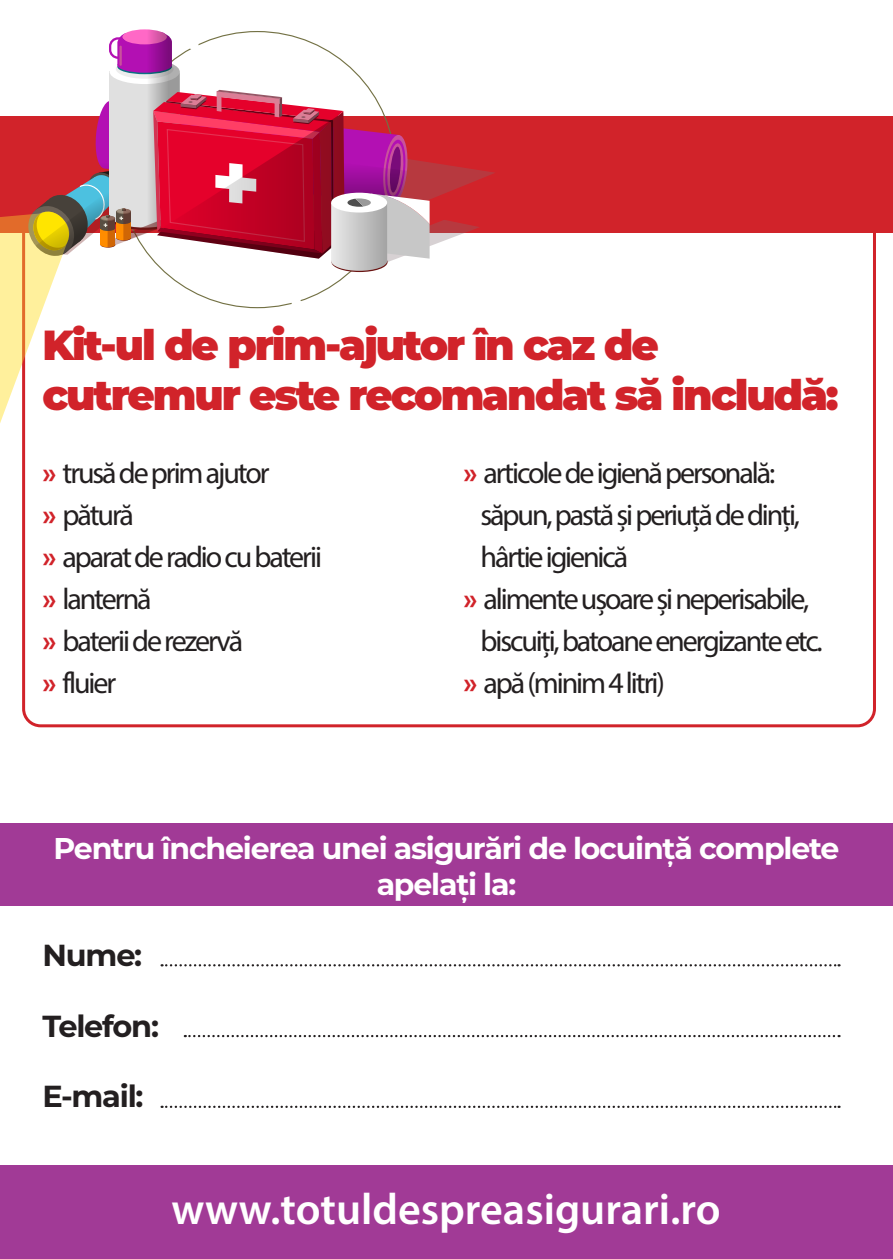
<style>
.page{position:relative;width:893px;height:1259px;background:#fff}
.page>*{position:absolute;margin:0;border:0;box-sizing:border-box;transform-origin:0 0}
.t1{font:600 44.1px "Myriad Pro";color:#fff}
.t2{font:900 42px "Montserrat";letter-spacing:-.05em;color:#d1232a}
.t3{font:700 30.3px "Montserrat";letter-spacing:-.04em;color:#231f20}
.t4{font:30px/42px "Myriad Pro";letter-spacing:-.07em;color:#231f20}
.t5{font:700 30px/36px "Montserrat";letter-spacing:-.04em;color:#fff;text-align:center}
.s1{font-weight:700;color:#d1232a}
</style>
<div class="page">
<div style="left:0;top:823px;width:893px;height:83px;background:#a13a96"></div>
<div style="left:0;top:1165px;width:893px;height:94px;background:#a13a96"></div>
<div style="left:0;top:117px;width:893px;height:116px;background:#d1232a"></div>
<svg style="left:0;top:29px;width:496px;height:397px"></svg>
<div style="left:291px;top:297px;width:10px;height:10px;background:#fff;border-radius:50%"></div>
<div style="left:189px;top:41px;width:10px;height:9px;background:#fff;border-radius:50%"></div>
<svg style="left:162px;top:964px;width:677px;height:2px"></svg>
<svg style="left:162px;top:1105px;width:677px;height:3px"></svg>
<svg style="left:185px;top:1035px;width:654px;height:2px"></svg>
<p class="t2" style="left:43px;top:313px;width:618px">Kit-ul de prim-ajutor în caz de</p>
<p class="t2" style="left:43px;top:364px;width:798px">cutremur este recomandat să includă:</p>
<p class="t4" style="left:43px;top:451px;width:229px"><span class="s1">»</span> trusă de prim ajutor</p>
<p class="t4" style="left:43px;top:493px;width:93px"><span class="s1">»</span> pătură</p>
<p class="t4" style="left:43px;top:535px;width:281px"><span class="s1">»</span> aparat de radio cu baterii</p>
<p class="t4" style="left:43px;top:577px;width:111px"><span class="s1">»</span> lanternă</p>
<p class="t4" style="left:43px;top:619px;width:202px"><span class="s1">»</span> baterii de rezervă</p>
<p class="t4" style="left:43px;top:662px;width:75px"><span class="s1">»</span> fluier</p>
<p class="t4" style="left:463px;top:451px;width:313px"><span class="s1">»</span> articole de igienă personală:</p>
<p class="t4" style="left:480px;top:493px;width:321px">săpun, pastă și periuță de dinți, hârtie igienică</p>
<p class="t4" style="left:463px;top:577px;width:347px"><span class="s1">»</span> alimente ușoare și neperisabile,</p>
<p class="t4" style="left:480px;top:619px;width:344px">biscuiți, batoane energizante etc.</p>
<p class="t4" style="left:463px;top:662px;width:203px"><span class="s1">»</span> apă (minim 4 litri)</p>
<p class="t5" style="left:54px;top:829px;width:787px">Pentru încheierea unei asigurări de locuință complete apelați la:</p>
<p class="t3" style="left:43px;top:933px;width:101px">Nume:</p>
<p class="t3" style="left:43px;top:1004px;width:118px">Telefon:</p>
<p class="t3" style="left:43px;top:1074px;width:103px">E-mail:</p>
<p class="t1" style="left:172px;top:1181px;width:551px">www.totuldespreasigurari.ro</p>
</div>
